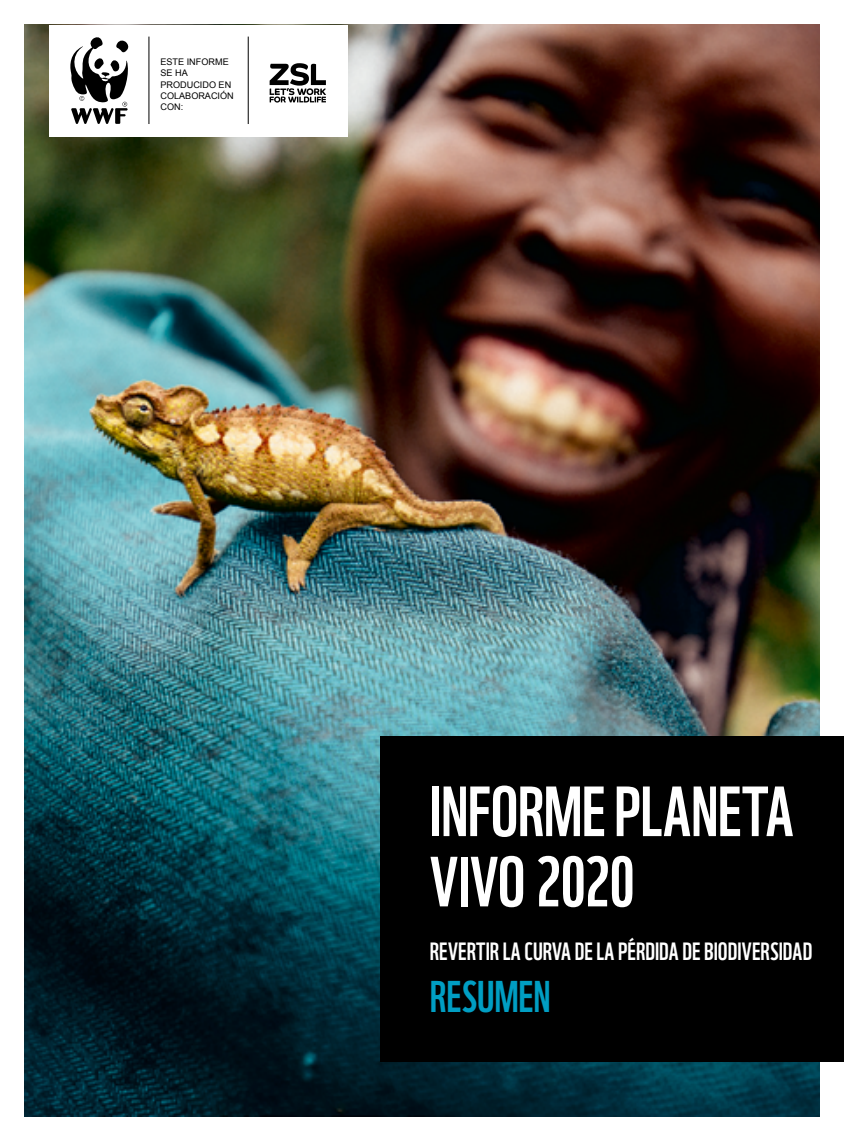
<style>
.page{position:relative;width:844px;height:1141px;background:#fff}
.page>*{position:absolute;margin:0;border:0;box-sizing:border-box;transform-origin:0 0}
.t1{font:68.95px/70.4px "WWF";letter-spacing:-.01em;color:#fff}
.t2{font:43.23px "WWF";color:#009ec3}
.t3{font:24.32px "WWF";letter-spacing:.005em;color:#fff}
.t4{font:9.1px/11.2px "Arial";color:#000}
</style>
<div class="page">
<img style="left:25px;top:25px;width:794px;height:1091px">
<div style="left:380px;top:736px;width:463px;height:326px;background:#000"></div>
<div style="left:50px;top:25px;width:99px;height:111px;background:#fff"></div>
<svg style="left:70px;top:37px;width:59px;height:87px"></svg>
<div style="left:149px;top:25px;width:99px;height:111px;background:#fff"></div>
<div style="left:248px;top:25px;width:99px;height:111px;background:#fff"></div>
<hr style="left:248px;top:37px;width:1px;height:87px;background:#000">
<svg style="left:269px;top:63px;width:57px;height:40px"></svg>
<hr style="left:149px;top:37px;width:1px;height:87px;background:#000">
<p class="t4" style="left:160px;top:56px;width:75px">ESTE INFORME<br>SE HA<br>PRODUCIDO EN<br>COLABORACIÓN<br>CON:</p>
<h1 class="t1" style="left:430px;top:769px;width:365px">INFORME PLANETA<br>VIVO 2020</h1>
<h3 class="t3" style="left:430px;top:932px;width:384px">REVERTIR LA CURVA DE LA PÉRDIDA DE BIODIVERSIDAD</h3>
<h2 class="t2" style="left:430px;top:963px;width:122px">RESUMEN</h2>
</div>
